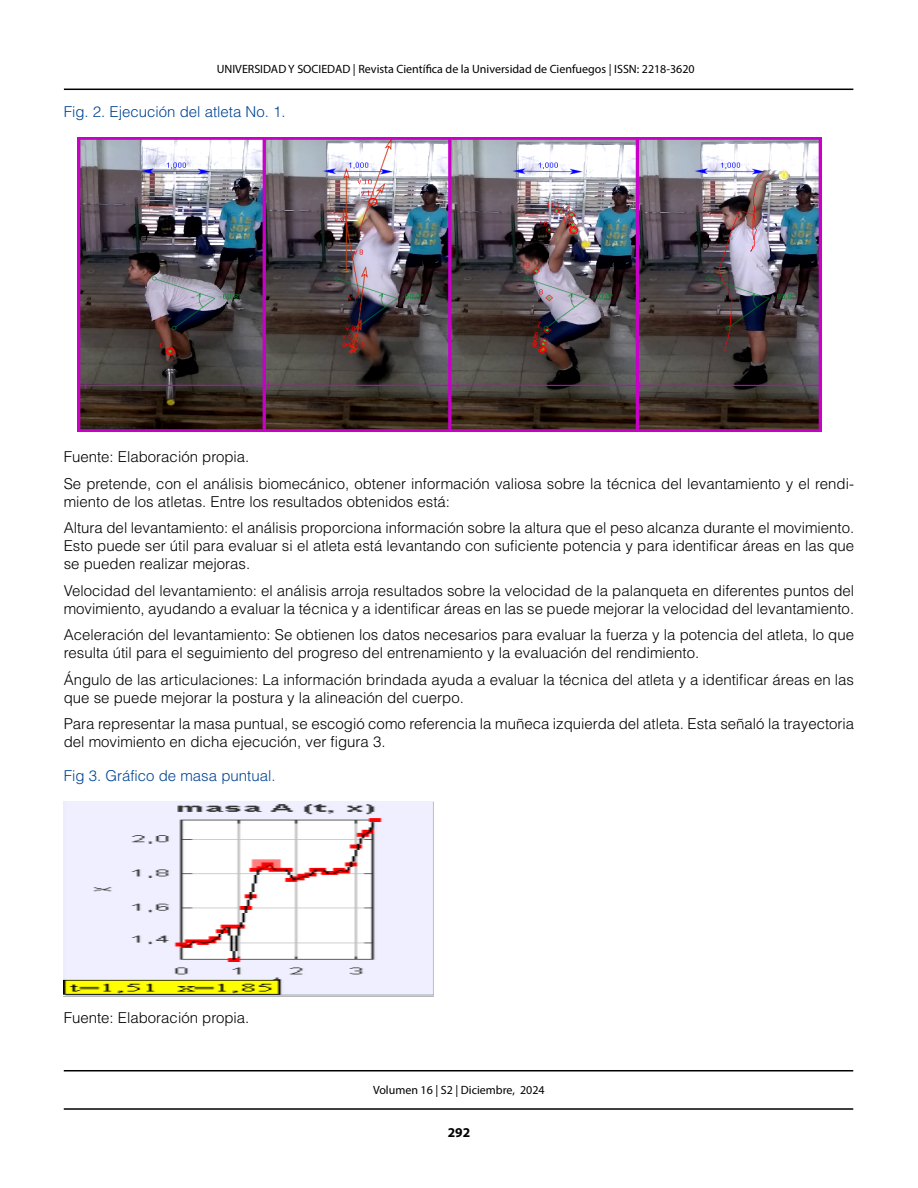
<style>
.page{position:relative;width:918px;height:1188px;background:#fff}
.page>*{position:absolute;margin:0;border:0;box-sizing:border-box;transform-origin:0 0}
.t1{font:300 15px/18px "Helvetica LT Std";color:#000}
.t2{font:300 15px "Helvetica LT Std";color:#004494}
.t3{font:700 13.5px "Myriad Pro";color:#000}
.t4{font:12px "Myriad Pro";color:#000}
</style>
<div class="page">
<hr style="left:64px;top:89px;width:789px;height:1px;background:#000">
<hr style="left:64px;top:1108px;width:789px;height:2px;background:#000">
<hr style="left:64px;top:1070px;width:789px;height:1px;background:#000">
<img style="left:77px;top:138px;width:745px;height:293px">
<img style="left:64px;top:801px;width:370px;height:196px">
<p class="t4" style="left:217px;top:61px;width:479px">UNIVERSIDAD Y SOCIEDAD | Revista Científica de la Universidad de Cienfuegos | ISSN: 2218-3620</p>
<p class="t2" style="left:64px;top:102px;width:223px">Fig. 2. Ejecución del atleta No. 1.</p>
<p class="t1" style="left:64px;top:443px;width:792px;line-height:26.5px">Fuente: Elaboración propia.<br>Se pretende, con el análisis biomecánico, obtener información valiosa sobre la técnica del levantamiento y el rendi-</p>
<p class="t1" style="left:64px;top:488px;width:792px;line-height:26.5px">miento de los atletas. Entre los resultados obtenidos está:<br>Altura del levantamiento: el análisis proporciona información sobre la altura que el peso alcanza durante el movimiento.</p>
<p class="t1" style="left:64px;top:537px;width:792px">Esto puede ser útil para evaluar si el atleta está levantando con suficiente potencia y para identificar áreas en las que se pueden realizar mejoras.</p>
<p class="t1" style="left:64px;top:581px;width:792px">Velocidad del levantamiento: el análisis arroja resultados sobre la velocidad de la palanqueta en diferentes puntos del movimiento, ayudando a evaluar la técnica y a identificar áreas en las se puede mejorar la velocidad del levantamiento.</p>
<p class="t1" style="left:64px;top:626px;width:792px">Aceleración del levantamiento: Se obtienen los datos necesarios para evaluar la fuerza y la potencia del atleta, lo que resulta útil para el seguimiento del progreso del entrenamiento y la evaluación del rendimiento.</p>
<p class="t1" style="left:64px;top:670px;width:792px">Ángulo de las articulaciones: La información brindada ayuda a evaluar la técnica del atleta y a identificar áreas en las que se puede mejorar la postura y la alineación del cuerpo.</p>
<p class="t1" style="left:64px;top:715px;width:792px">Para representar la masa puntual, se escogió como referencia la muñeca izquierda del atleta. Esta señaló la trayectoria del movimiento en dicha ejecución, ver figura 3.</p>
<p class="t2" style="left:64px;top:766px;width:213px">Fig 3. Gráfico de masa puntual.</p>
<p class="t1" style="left:64px;top:1009px;width:187px">Fuente: Elaboración propia.</p>
<p class="t4" style="left:373px;top:1083px;width:173px">Volumen 16 | S2 | Diciembre, 2024</p>
<p class="t3" style="left:448px;top:1124px;width:24px">292</p>
</div>
